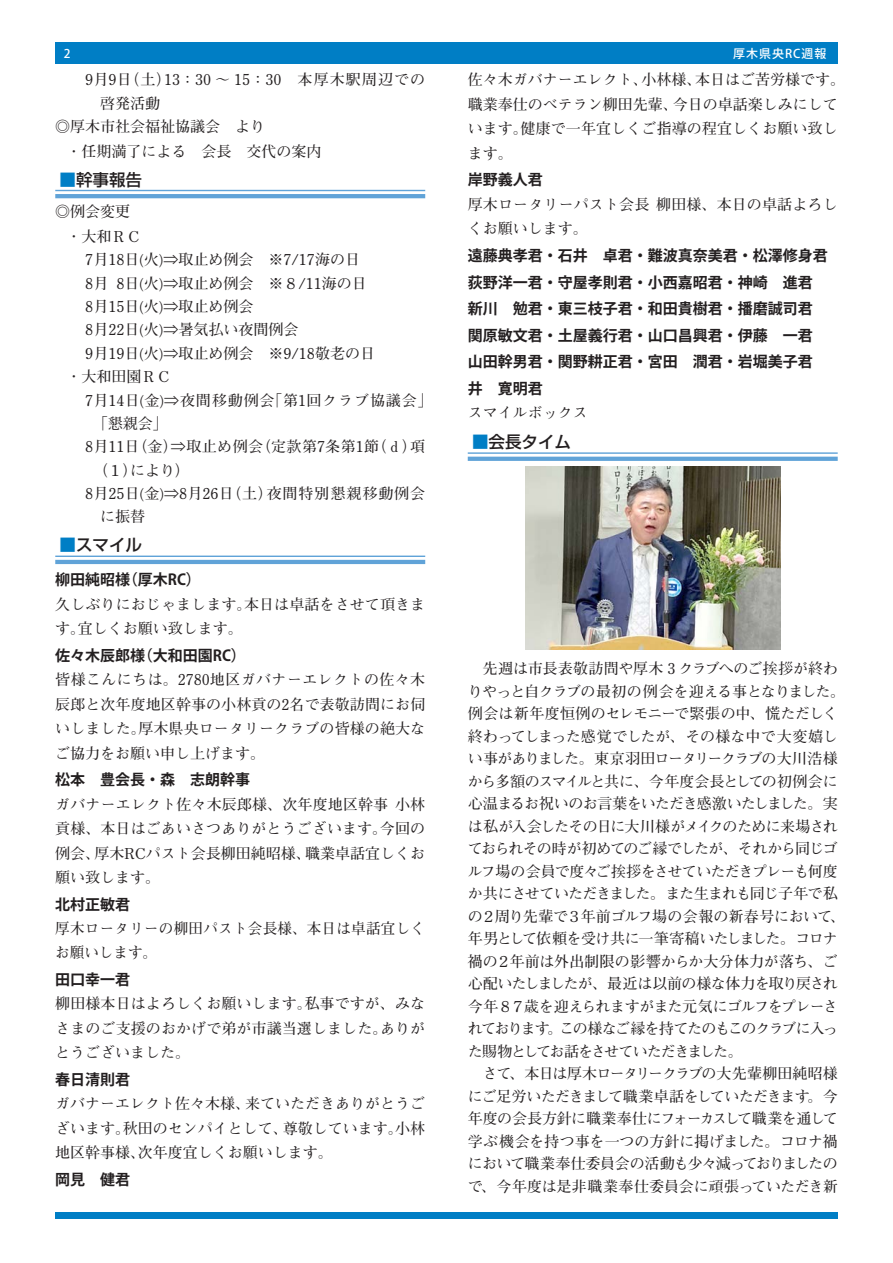
<style>
.page{position:relative;width:893px;height:1263px;background:#fff}
.page>*{position:absolute;margin:0;border:0;box-sizing:border-box;transform-origin:0 0}
.本文タイトル1{font:500 16.5px "Shin Go Pro";color:#231f20}
.会長タイム本文{font:700 15px/22.5px "Futo Min A101 Pro";letter-spacing:-.04em;color:#231f20}
.スマイル本文{font:700 15px/24.5px "Futo Min A101 Pro";letter-spacing:.005em;color:#231f20}
.本文{font:700 15px/23.4px "Futo Min A101 Pro";color:#231f20}
.スマイル氏名{font:700 15px "Koz Go Pr 6 N";color:#231f20}
.本文-2{font:700 15px/23.4px "Futo Min A101 Pro";letter-spacing:.06em;color:#231f20}
.t1{font:500 12px "Koz Go Pr 6 N";letter-spacing:.08em;color:#fff}
.s1{color:#007ec5}
</style>
<div class="page">
<div style="left:55px;top:43px;width:783px;height:21px;background:#007ec5"></div>
<div style="left:55px;top:1213px;width:783px;height:6px;background:#007ec5"></div>
<hr style="left:55px;top:190px;width:370px;height:1px;background:#60a3d8">
<hr style="left:55px;top:194px;width:370px;height:4px;background:#60a3d8">
<hr style="left:55px;top:556px;width:370px;height:1px;background:#60a3d8">
<hr style="left:55px;top:560px;width:370px;height:4px;background:#60a3d8">
<hr style="left:468px;top:452px;width:370px;height:2px;background:#60a3d8">
<svg style="left:468px;top:457px;width:370px;height:4px"></svg>
<img style="left:525px;top:467px;width:255px;height:183px">
<p class="t1" style="left:64px;top:47px;width:8px">2</p>
<p class="t1" style="left:733px;top:47px;width:95px">厚木県央RC週報</p>
<p class="本文" style="left:100px;top:66px;width:326px;text-indent:-15px">9月9日（土）13：30 ～ 15：30　本厚木駅周辺での啓発活動</p>
<p class="本文" style="left:55px;top:113px;width:212px">◎厚木市社会福祉協議会　より</p>
<p class="本文" style="left:67px;top:138px;width:257px">・任期満了による　会長　交代の案内</p>
<p class="本文タイトル1" style="left:60px;top:166px;width:84px"><span class="s1">■</span>幹事報告</p>
<p class="本文" style="left:55px;top:198px;width:77px">◎例会変更</p>
<p class="本文" style="left:67px;top:223px;width:77px">・大和ＲＣ</p>
<p class="本文" style="left:85px;top:246px;width:276px">7月18日(火)⇒取止め例会　※7/17海の日</p>
<p class="本文" style="left:85px;top:269px;width:283px">8月 8日(火)⇒取止め例会　※８/11海の日</p>
<p class="本文" style="left:85px;top:293px;width:170px">8月15日(火)⇒取止め例会</p>
<p class="本文" style="left:85px;top:316px;width:215px">8月22日(火)⇒暑気払い夜間例会</p>
<p class="本文" style="left:85px;top:340px;width:291px">9月19日(火)⇒取止め例会　※9/18敬老の日</p>
<p class="本文" style="left:67px;top:363px;width:107px">・大和田園ＲＣ</p>
<p class="本文-2" style="left:93px;top:386px;width:341px;text-indent:-8px">7月14日(金)⇒夜間移動例会「第1回クラブ協議会」「懇親会」</p>
<p class="本文" style="left:93px;top:433px;width:334px;text-indent:-8px">8月11日（金）⇒取止め例会（定款第7条第1節（ｄ）項（１）により）</p>
<p class="本文" style="left:100px;top:480px;width:326px;text-indent:-15px">8月25日(金)⇒8月26日（土）夜間特別懇親移動例会に振替</p>
<p class="本文タイトル1" style="left:60px;top:532px;width:84px"><span class="s1">■</span>スマイル</p>
<p class="スマイル氏名" style="left:55px;top:571px;width:147px">柳田純昭様（厚木RC）</p>
<p class="スマイル本文" style="left:55px;top:590px;width:371px">久しぶりにおじゃまします。本日は卓話をさせて頂きます。宜しくお願い致します。</p>
<p class="スマイル氏名" style="left:55px;top:647px;width:192px">佐々木辰郎様（大和田園RC）</p>
<p class="スマイル本文" style="left:55px;top:665px;width:372px;text-align:justify">皆様こんにちは。2780地区ガバナーエレクトの佐々木辰郎と次年度地区幹事の小林貢の2名で表敬訪問にお伺いしました。厚木県央ロータリークラブの皆様の絶大なご協力をお願い申し上げます。</p>
<p class="スマイル氏名" style="left:55px;top:771px;width:197px">松本　豊会長・森　志朗幹事</p>
<p class="スマイル本文" style="left:55px;top:790px;width:371px;text-align:justify">ガバナーエレクト佐々木辰郎様、次年度地区幹事 小林貢様、本日はごあいさつありがとうございます。今回の例会、厚木RCパスト会長柳田純昭様、職業卓話宜しくお願い致します。</p>
<p class="スマイル氏名" style="left:55px;top:895px;width:77px">北村正敏君</p>
<p class="スマイル本文" style="left:55px;top:914px;width:371px">厚木ロータリーの柳田パスト会長様、本日は卓話宜しくお願いします。</p>
<p class="スマイル氏名" style="left:55px;top:971px;width:77px">田口幸一君</p>
<p class="スマイル本文" style="left:55px;top:990px;width:371px;text-align:justify">柳田様本日はよろしくお願いします。私事ですが、みなさまのご支援のおかげで弟が市議当選しました。ありがとうございました。</p>
<p class="スマイル氏名" style="left:55px;top:1071px;width:77px">春日清則君</p>
<p class="スマイル本文" style="left:55px;top:1090px;width:371px;text-align:justify">ガバナーエレクト佐々木様、来ていただきありがとうございます。秋田のセンパイとして、尊敬しています。小林地区幹事様、次年度宜しくお願いします。</p>
<p class="スマイル氏名" style="left:55px;top:1171px;width:77px">岡見　健君</p>
<p class="スマイル本文" style="left:468px;top:66px;width:379px">佐々木ガバナーエレクト、小林様、本日はご苦労様です。職業奉仕のベテラン柳田先輩、今日の卓話楽しみにしています。健康で一年宜しくご指導の程宜しくお願い致します。</p>
<p class="スマイル氏名" style="left:468px;top:171px;width:76px">岸野義人君</p>
<p class="スマイル本文" style="left:468px;top:190px;width:371px">厚木ロータリーパスト会長 柳田様、本日の卓話よろしくお願いします。</p>
<p class="スマイル氏名" style="left:468px;top:247px;width:362px">遠藤典孝君・石井　卓君・難波真奈美君・松澤修身君</p>
<p class="スマイル氏名" style="left:468px;top:274px;width:347px">荻野洋一君・守屋孝則君・小西嘉昭君・神崎　進君</p>
<p class="スマイル氏名" style="left:468px;top:300px;width:347px">新川　勉君・東三枝子君・和田貴樹君・播磨誠司君</p>
<p class="スマイル氏名" style="left:468px;top:327px;width:347px">関原敏文君・土屋義行君・山口昌興君・伊藤　一君</p>
<p class="スマイル氏名" style="left:468px;top:353px;width:347px">山田幹男君・関野耕正君・宮田　潤君・岩堀美子君</p>
<p class="スマイル氏名" style="left:468px;top:380px;width:76px">井　寛明君</p>
<p class="スマイル本文" style="left:468px;top:399px;width:121px">スマイルボックス</p>
<p class="本文タイトル1" style="left:472px;top:428px;width:100px"><span class="s1">■</span>会長タイム</p>
<p class="会長タイム本文" style="left:468px;top:655px;width:379px;text-indent:15px">先週は市長表敬訪問や厚木 3 クラブへのご挨拶が終わりやっと自クラブの最初の例会を迎える事となりました。例会は新年度恒例のセレモニーで緊張の中、慌ただしく終わってしまった感覚でしたが、その様な中で大変嬉しい事がありました。東京羽田ロータリークラブの大川浩様から多額のスマイルと共に、今年度会長としての初例会に心温まるお祝いのお言葉をいただき感激いたしました。実は私が入会したその日に大川様がメイクのために来場されておられその時が初めてのご縁でしたが、それから同じゴルフ場の会員で度々ご挨拶をさせていただきプレーも何度か共にさせていただきました。また生まれも同じ子年で私の２周り先輩で３年前ゴルフ場の会報の新春号において、年男として依頼を受け共に一筆寄稿いたしました。コロナ禍の２年前は外出制限の影響からか大分体力が落ち、ご心配いたしましたが、最近は以前の様な体力を取り戻され今年８７歳を迎えられますがまた元気にゴルフをプレーされております。この様なご縁を持てたのもこのクラブに入った賜物としてお話をさせていただきました。</p>
<p class="会長タイム本文" style="left:468px;top:1060px;width:371px;text-align:justify;text-indent:15px">さて、本日は厚木ロータリークラブの大先輩柳田純昭様にご足労いただきまして職業卓話をしていただきます。今年度の会長方針に職業奉仕にフォーカスして職業を通して学ぶ機会を持つ事を一つの方針に掲げました。コロナ禍において職業奉仕委員会の活動も少々減っておりましたので、今年度は是非職業奉仕委員会に頑張っていただき新</p>
</div>
